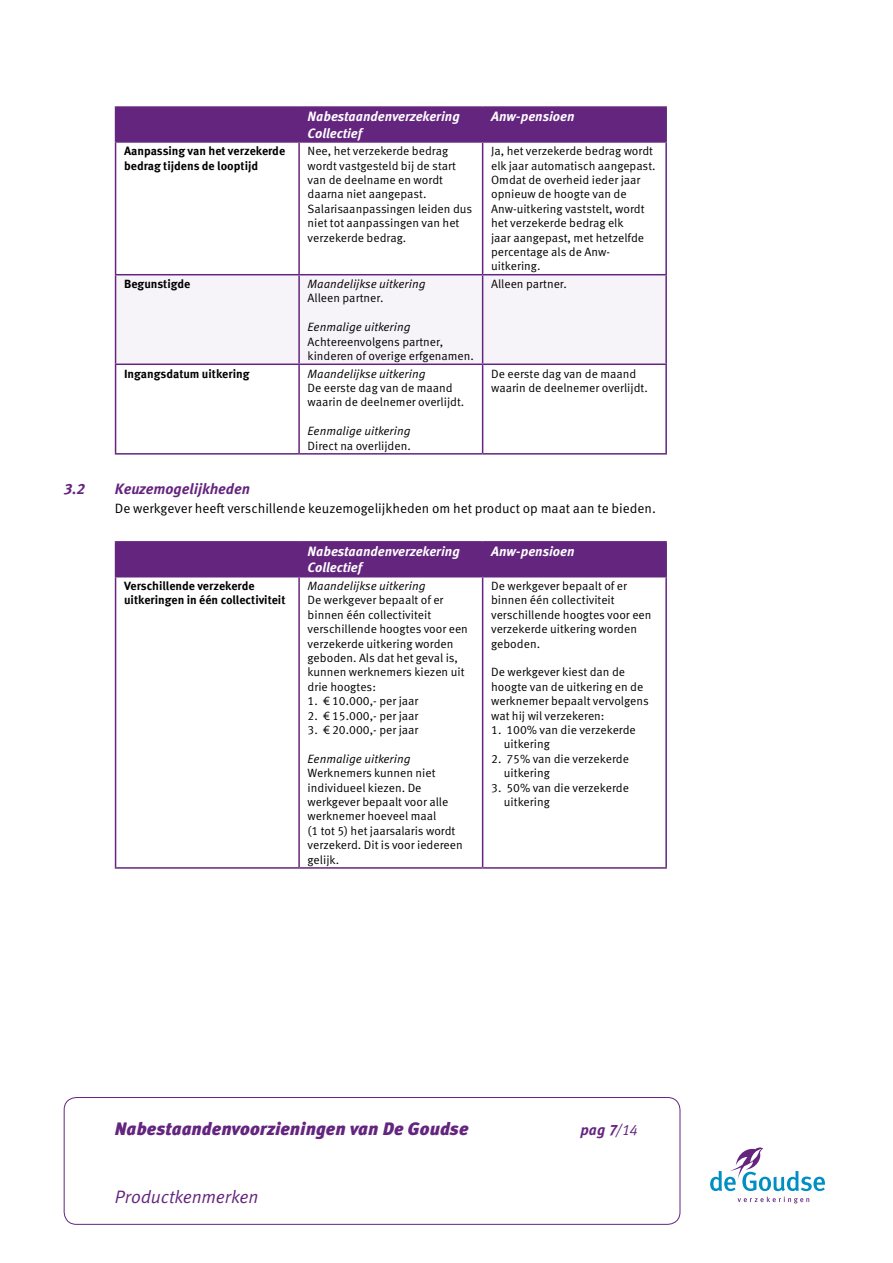
<style>
.page{position:relative;width:893px;height:1263px;background:#fff}
.page>*{position:absolute;margin:0;border:0;box-sizing:border-box;transform-origin:0 0}
.t1{font:italic 900 18px "Meta OT";color:#64257e}
.t2{font:18px "Meta OT Norm Ita";letter-spacing:-.01em;color:#64257e}
.t3{font:italic 700 15px "Meta OT";color:#64257e}
.t4{font:italic 700 13.5px/16.2px "Meta OT";letter-spacing:-.005em;color:#fff}
.t5{font:13.5px "Meta OT Norm";color:#000}
.t6{font:12px/14.4px "Meta OT Norm";color:#000}
.t7{font:700 12px/14.4px "Meta Offc";color:#000}
.t8{font:12px "Meta OT Norm Ita";color:#000}
.s1{font-family:"Meta OT Norm Ita";font-weight:400;font-style:normal}
</style>
<div class="page">
<svg style="left:710px;top:1147px;width:115px;height:56px"></svg>
<div style="left:64px;top:1097px;width:616px;height:128px;border:1px solid #64257e;border-radius:12px"></div>
<div style="left:116px;top:108px;width:549px;height:33px;background:#64257e"></div>
<div style="left:116px;top:275px;width:549px;height:88px;background:#f7f4f9"></div>
<hr style="left:298px;top:108px;width:2px;height:33px;background:#64257e">
<hr style="left:482px;top:108px;width:1px;height:33px;background:#64257e">
<hr style="left:665px;top:108px;width:2px;height:33px;background:#64257e">
<hr style="left:298px;top:143px;width:2px;height:131px;background:#64257e">
<hr style="left:482px;top:143px;width:1px;height:131px;background:#64257e">
<hr style="left:665px;top:143px;width:2px;height:131px;background:#64257e">
<hr style="left:298px;top:275px;width:2px;height:88px;background:#64257e">
<hr style="left:482px;top:275px;width:1px;height:88px;background:#64257e">
<hr style="left:665px;top:275px;width:2px;height:88px;background:#64257e">
<hr style="left:298px;top:365px;width:2px;height:88px;background:#64257e">
<hr style="left:482px;top:365px;width:1px;height:88px;background:#64257e">
<hr style="left:665px;top:365px;width:2px;height:88px;background:#64257e">
<hr style="left:115px;top:143px;width:1px;height:131px;background:#64257e">
<hr style="left:115px;top:275px;width:1px;height:88px;background:#64257e">
<hr style="left:115px;top:365px;width:1px;height:88px;background:#64257e">
<hr style="left:115px;top:106px;width:184px;height:2px;background:#64257e">
<hr style="left:115px;top:108px;width:1px;height:33px;background:#64257e">
<hr style="left:299px;top:106px;width:184px;height:2px;background:#64257e">
<hr style="left:483px;top:106px;width:184px;height:2px;background:#64257e">
<hr style="left:115px;top:141px;width:184px;height:2px;background:#64257e">
<hr style="left:299px;top:141px;width:184px;height:2px;background:#64257e">
<hr style="left:483px;top:141px;width:184px;height:2px;background:#64257e">
<hr style="left:115px;top:274px;width:184px;height:1px;background:#64257e">
<hr style="left:299px;top:274px;width:184px;height:1px;background:#64257e">
<hr style="left:483px;top:274px;width:184px;height:1px;background:#64257e">
<hr style="left:115px;top:363px;width:184px;height:2px;background:#64257e">
<hr style="left:299px;top:363px;width:184px;height:2px;background:#64257e">
<hr style="left:483px;top:363px;width:184px;height:2px;background:#64257e">
<hr style="left:115px;top:453px;width:184px;height:2px;background:#64257e">
<hr style="left:299px;top:453px;width:184px;height:2px;background:#64257e">
<hr style="left:483px;top:453px;width:184px;height:2px;background:#64257e">
<div style="left:116px;top:543px;width:549px;height:33px;background:#64257e"></div>
<svg style="left:116px;top:577px;width:549px;height:290px"></svg>
<hr style="left:298px;top:543px;width:2px;height:33px;background:#64257e">
<hr style="left:482px;top:543px;width:1px;height:33px;background:#64257e">
<hr style="left:665px;top:543px;width:2px;height:33px;background:#64257e">
<hr style="left:298px;top:577px;width:2px;height:290px;background:#64257e">
<hr style="left:482px;top:577px;width:1px;height:290px;background:#64257e">
<hr style="left:665px;top:577px;width:2px;height:290px;background:#64257e">
<hr style="left:115px;top:577px;width:1px;height:290px;background:#64257e">
<hr style="left:115px;top:541px;width:184px;height:2px;background:#64257e">
<hr style="left:115px;top:543px;width:1px;height:33px;background:#64257e">
<hr style="left:299px;top:541px;width:184px;height:2px;background:#64257e">
<hr style="left:483px;top:541px;width:184px;height:2px;background:#64257e">
<hr style="left:115px;top:576px;width:184px;height:1px;background:#64257e">
<hr style="left:299px;top:576px;width:184px;height:1px;background:#64257e">
<hr style="left:483px;top:576px;width:184px;height:1px;background:#64257e">
<hr style="left:115px;top:867px;width:184px;height:2px;background:#64257e">
<hr style="left:299px;top:867px;width:184px;height:2px;background:#64257e">
<hr style="left:483px;top:867px;width:184px;height:2px;background:#64257e">
<p class="t4" style="left:308px;top:109px;width:154px">Nabestaandenverzekering<br>Collectief</p>
<p class="t4" style="left:491px;top:109px;width:85px">Anw-pensioen</p>
<p class="t7" style="left:124px;top:144px;width:163px">Aanpassing van het verzekerde bedrag tijdens de looptijd</p>
<p class="t6" style="left:308px;top:144px;width:166px">Nee, het verzekerde bedrag wordt vastgesteld bij de start van de deelname en wordt daarna niet aangepast.<br>Salarisaanpassingen leiden dus niet tot aanpassingen van het verzekerde bedrag.</p>
<p class="t6" style="left:491px;top:144px;width:166px">Ja, het verzekerde bedrag wordt elk jaar automatisch aangepast.<br>Omdat de overheid ieder jaar opnieuw de hoogte van de<br>Anw-uitkering vaststelt, wordt het verzekerde bedrag elk<br>jaar aangepast, met hetzelfde percentage als de Anw&shy;uitkering.</p>
<p class="t7" style="left:124px;top:277px;width:68px">Begunstigde</p>
<p class="t8" style="left:308px;top:277px;width:120px">Maandelijkse uitkering</p>
<p class="t6" style="left:308px;top:291px;width:77px">Alleen partner.</p>
<p class="t8" style="left:308px;top:320px;width:105px">Eenmalige uitkering</p>
<p class="t6" style="left:308px;top:334px;width:168px">Achtereenvolgens partner, kinderen of overige erfgenamen.</p>
<p class="t6" style="left:491px;top:277px;width:77px">Alleen partner.</p>
<p class="t7" style="left:124px;top:367px;width:127px">Ingangsdatum uitkering</p>
<p class="t8" style="left:308px;top:366px;width:120px">Maandelijkse uitkering</p>
<p class="t6" style="left:308px;top:381px;width:158px">De eerste dag van de maand waarin de deelnemer overlijdt.</p>
<p class="t8" style="left:308px;top:424px;width:105px">Eenmalige uitkering</p>
<p class="t6" style="left:308px;top:438px;width:105px">Direct na overlijden.</p>
<p class="t6" style="left:491px;top:366px;width:158px">De eerste dag van de maand waarin de deelnemer overlijdt.</p>
<p class="t3" style="left:64px;top:479px;width:23px">3.2</p>
<p class="t3" style="left:115px;top:479px;width:137px">Keuzemogelijkheden</p>
<p class="t5" style="left:115px;top:500px;width:543px">De werkgever heeft verschillende keuzemogelijkheden om het product op maat aan te bieden.</p>
<p class="t4" style="left:308px;top:544px;width:154px">Nabestaandenverzekering<br>Collectief</p>
<p class="t4" style="left:491px;top:544px;width:85px">Anw-pensioen</p>
<p class="t7" style="left:124px;top:579px;width:163px">Verschillende verzekerde uitkeringen in één collectiviteit</p>
<p class="t8" style="left:308px;top:579px;width:120px">Maandelijkse uitkering</p>
<p class="t6" style="left:491px;top:579px;width:162px">De werkgever bepaalt of er binnen één collectiviteit verschillende hoogtes voor een verzekerde uitkering worden geboden.</p>
<p class="t6" style="left:491px;top:665px;width:159px">De werkgever kiest dan de hoogte van de uitkering en de werknemer bepaalt vervolgens wat hij wil verzekeren:</p>
<p class="t6" style="left:504px;top:723px;width:133px;text-indent:-13px">1. 100% van die verzekerde uitkering</p>
<p class="t6" style="left:504px;top:752px;width:127px;text-indent:-13px">2. 75% van die verzekerde uitkering</p>
<p class="t6" style="left:504px;top:780px;width:127px;text-indent:-13px">3. 50% van die verzekerde uitkering</p>
<p class="t6" style="left:308px;top:593px;width:162px">De werkgever bepaalt of er binnen één collectiviteit verschillende hoogtes voor een verzekerde uitkering worden geboden. Als dat het geval is, kunnen werknemers kiezen uit drie hoogtes:</p>
<p class="t6" style="left:308px;top:694px;width:112px">1. € 10.000,- per jaar</p>
<p class="t6" style="left:308px;top:708px;width:112px">2. € 15.000,- per jaar</p>
<p class="t6" style="left:308px;top:723px;width:112px">3. € 20.000,- per jaar</p>
<p class="t8" style="left:308px;top:752px;width:105px">Eenmalige uitkering</p>
<p class="t6" style="left:308px;top:766px;width:157px">Werknemers kunnen niet individueel kiezen. De werkgever bepaalt voor alle werknemer hoeveel maal<br>(1 tot 5) het jaarsalaris wordt verzekerd. Dit is voor iedereen gelijk.</p>
<h1 class="t1" style="left:115px;top:1118px;width:355px">Nabestaandenvoorzieningen van De Goudse</h1>
<p class="t3" style="left:580px;top:1121px;width:59px">pag 7<span class="s1">/14</span></p>
<h1 class="t2" style="left:115px;top:1186px;width:145px">Productkenmerken</h1>
</div>
